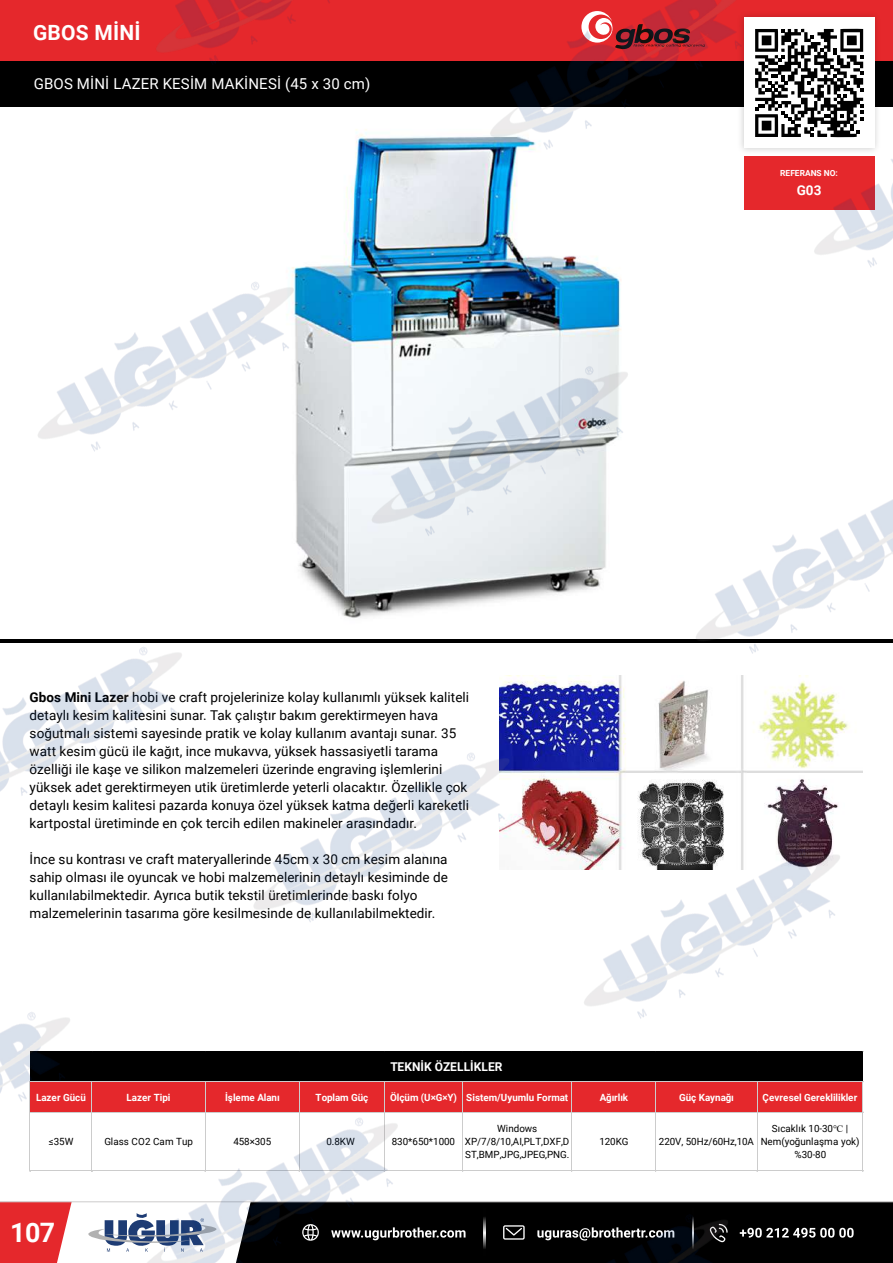
<style>
.page{position:relative;width:893px;height:1263px;background:#fff}
.page>*{position:absolute;margin:0;border:0;box-sizing:border-box;transform-origin:0 0}
.t1{font:700 26.7px "Roboto";color:#fff}
.t2{font:700 21px "Roboto";letter-spacing:.01em;color:#fff}
.t3{font:15px "Roboto";letter-spacing:.01em;color:#fff}
.t4{font:13.5px/18px "Roboto";letter-spacing:.005em;color:#000}
.t5{font:700 13.5px "Roboto";color:#fff}
.t6{font:700 12.15px "Roboto";letter-spacing:.005em;color:#fff}
.t7{font:9.9px/12.9px "Roboto";letter-spacing:-.005em;color:#000;text-align:center}
.t8{font:700 9.9px "Roboto";letter-spacing:-.005em;color:#fff}
.t9{font:700 8.4px "Roboto";color:#fff}
.s1{font-weight:700}
.s2{font-family:"Times New Roman"}
</style>
<div class="page">
<img style="left:0;top:0;width:893px;height:1263px">
<h2 class="t2" style="left:33px;top:17px;width:109px">GBOS MİNİ</h2>
<p class="t3" style="left:34px;top:73px;width:338px">GBOS MİNİ LAZER KESİM MAKİNESİ (45 x 30 cm)</p>
<p class="t4" style="left:30px;top:688px;width:441px"><span class="s1">Gbos Mini Lazer</span> hobi ve craft projelerinize kolay kullanımlı yüksek kaliteli detaylı kesim kalitesini sunar. Tak çalıştır bakım gerektirmeyen hava soğutmalı sistemi sayesinde pratik ve kolay kullanım avantajı sunar. 35 watt kesim gücü ile kağıt, ince mukavva, yüksek hassasiyetli tarama özelliği ile kaşe ve silikon malzemeleri üzerinde engraving işlemlerini yüksek adet gerektirmeyen utik üretimlerde yeterli olacaktır. Özellikle çok detaylı kesim kalitesi pazarda konuya özel yüksek katma değerli kareketli kartpostal üretiminde en çok tercih edilen makineler arasındadır.</p>
<p class="t4" style="left:30px;top:850px;width:420px">İnce su kontrası ve craft materyallerinde 45cm x 30 cm kesim alanına sahip olması ile oyuncak ve hobi malzemelerinin detaylı kesiminde de kullanılabilmektedir. Ayrıca butik tekstil üretimlerinde baskı folyo malzemelerinin tasarıma göre kesilmesinde de kullanılabilmektedir.</p>
<p class="t6" style="left:390px;top:1058px;width:114px">TEKNİK ÖZELLİKLER</p>
<p class="t9" style="left:780px;top:167px;width:59px">REFERANS NO:</p>
<p class="t5" style="left:797px;top:181px;width:26px">G03</p>
<p class="t8" style="left:36px;top:1090px;width:51px">Lazer Gücü</p>
<p class="t8" style="left:127px;top:1090px;width:46px">Lazer Tipi</p>
<p class="t8" style="left:225px;top:1090px;width:56px">İşleme Alanı</p>
<p class="t8" style="left:315px;top:1090px;width:54px">Toplam Güç</p>
<p class="t8" style="left:390px;top:1090px;width:180px">Ölçüm (U×G×Y) Sistem/Uyumlu Format</p>
<p class="t8" style="left:600px;top:1090px;width:30px">Ağırlık</p>
<p class="t8" style="left:679px;top:1090px;width:56px">Güç Kaynağı</p>
<p class="t8" style="left:762px;top:1090px;width:96px">Çevresel Gereklilikler</p>
<p class="t7" style="left:49px;top:1135px;width:26px">≤35W</p>
<p class="t7" style="left:104px;top:1135px;width:90px">Glass CO2 Cam Tup</p>
<p class="t7" style="left:233px;top:1135px;width:39px">458×305</p>
<p class="t7" style="left:326px;top:1135px;width:30px">0.8KW</p>
<p class="t7" style="left:392px;top:1135px;width:65px">830*650*1000</p>
<p class="t7" style="left:465px;top:1122px;width:106px">Windows<br>XP/7/8/10,AI,PLT,DXF,D<br>ST,BMP,JPG,JPEG,PNG.</p>
<p class="t7" style="left:761px;top:1122px;width:100px">Sıcaklık 10-30<span class="s2">℃</span> |<br>Nem(yoğunlaşma yok) %30-80</p>
<p class="t7" style="left:599px;top:1135px;width:31px">120KG</p>
<p class="t7" style="left:659px;top:1135px;width:97px">220V, 50Hz/60Hz,10A</p>
<h1 class="t1" style="left:10px;top:1213px;width:47px">107</h1>
</div>
